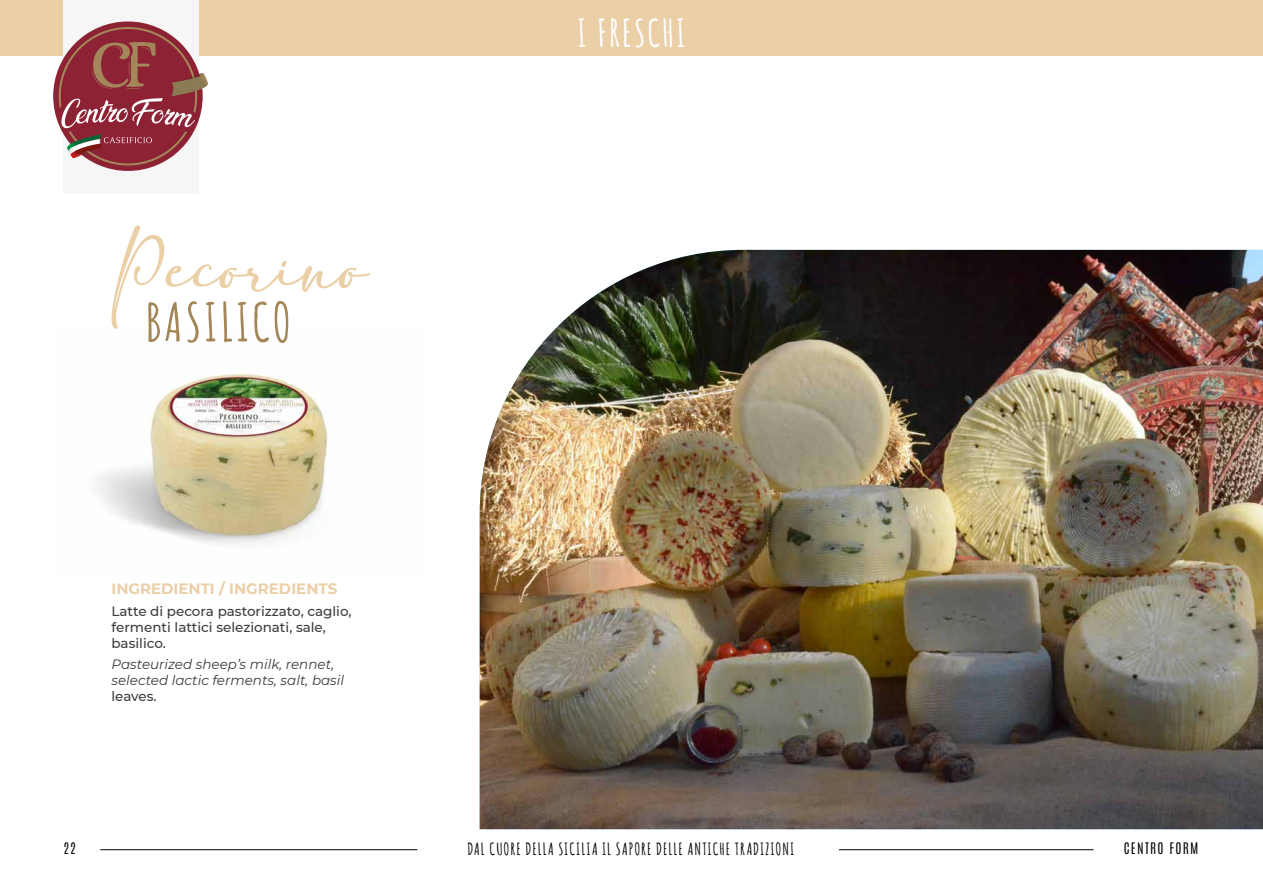
<style>
.page{position:relative;width:1263px;height:893px;background:#fff}
.page>*{position:absolute;margin:0;border:0;box-sizing:border-box;transform-origin:0 0}
.t1{font:700 52.5px "Amatic SC";letter-spacing:.05em;color:#a48759}
.t2{font:52.5px "adelia";color:#ebcfa7}
.t3{font:700 37.5px "Amatic SC";letter-spacing:.05em;color:#fff}
.t4{font:700 16.5px "Amatic";letter-spacing:.1em;color:#000}
.t5{font:700 15px "Montserrat";color:#ebcfa7}
.t6{font:500 13.5px/16.2px "Montserrat";color:#3c3c3b}
.t7{font:italic 13.5px/16.2px "Montserrat";color:#3c3c3b}
.t8{font:13.5px "Antonio";letter-spacing:.095em;color:#000}
</style>
<div class="page">
<hr style="left:839px;top:849px;width:254px;height:1px;background:#000">
<hr style="left:100px;top:849px;width:317px;height:1px;background:#000">
<div style="left:0;top:0;width:1263px;height:55px;background:#ebcfa7"></div>
<img style="left:97px;top:373px;width:231px;height:172px">
<div style="left:63px;top:0;width:136px;height:193px;background:#f6f6f6"></div>
<div style="left:53px;top:21px;width:150px;height:150px;background:#8d2235;border-radius:50%"></div>
<svg style="left:58px;top:27px;width:152px;height:138px"></svg>
<img style="left:480px;top:250px;width:783px;height:579px">
<h1 class="t2" style="left:112px;top:240px;width:257px">Pecorino</h1>
<h1 class="t1" style="left:145px;top:282px;width:147px">BASILICO</h1>
<p class="t5" style="left:112px;top:578px;width:227px">INGREDIENTI / INGREDIENTS</p>
<p class="t6" style="left:112px;top:602px;width:242px">Latte di pecora pastorizzato, caglio, fermenti lattici selezionati, sale, basilico.</p>
<p class="t7" style="left:112px;top:656px;width:234px">Pasteurized sheep’s milk, rennet, selected lactic ferments, salt, basil</p>
<p class="t6" style="left:112px;top:688px;width:47px">leaves.</p>
<h2 class="t3" style="left:577px;top:4px;width:110px">I FRESCHI</h2>
<p class="t8" style="left:63px;top:839px;width:14px">22</p>
<p class="t4" style="left:468px;top:838px;width:327px">DAL CUORE DELLA SICILIA IL SAPORE DELLE ANTICHE TRADIZIONI</p>
<p class="t8" style="left:1124px;top:839px;width:76px">CENTRO FORM</p>
</div>
